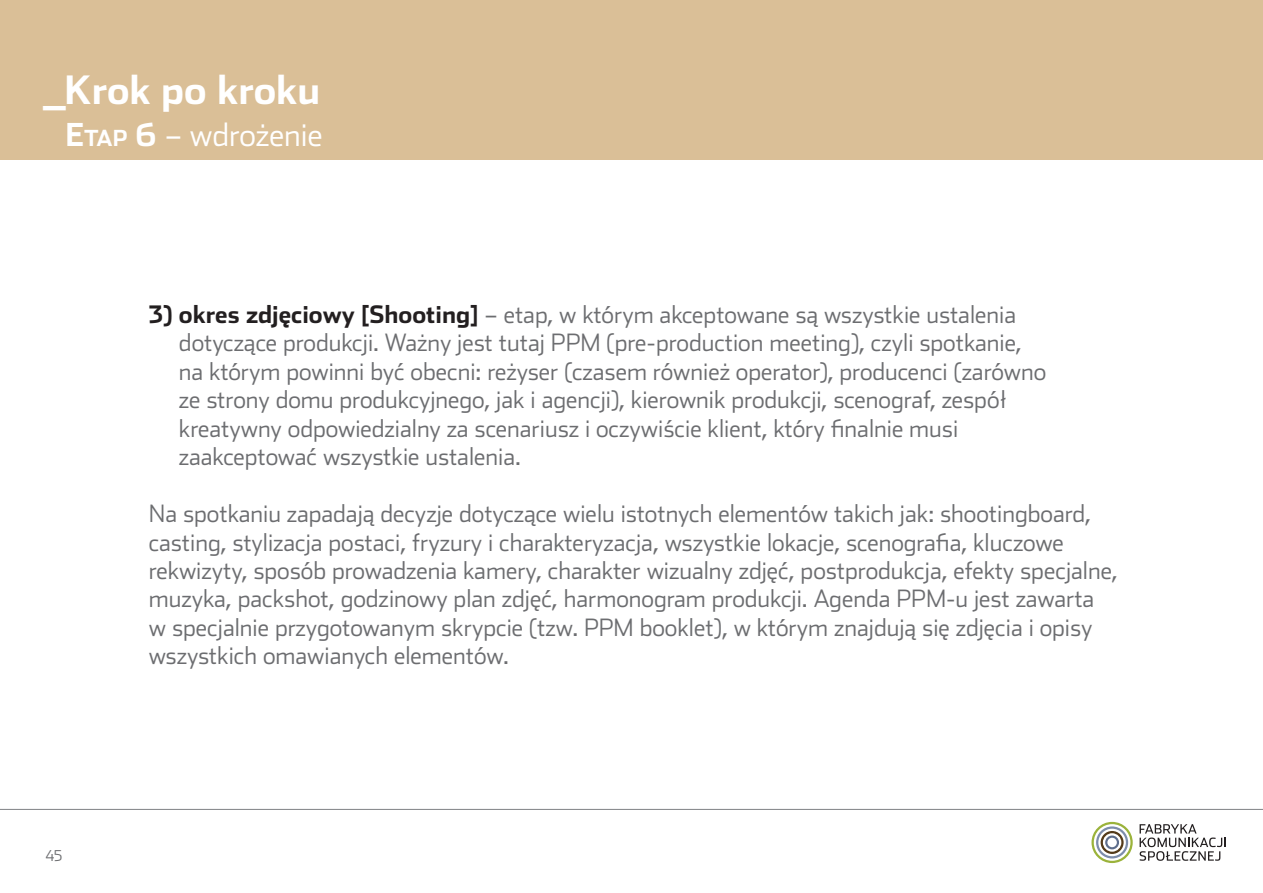
<style>
.page{position:relative;width:1263px;height:893px;background:#fff}
.page>*{position:absolute;margin:0;border:0;box-sizing:border-box;transform-origin:0 0}
.t1{font:700 39px "Stainless Pl";color:#fff}
.t2{font:300 31.5px "Stainless Pl";color:#fff}
.t3{font:300 24px/28.5px "Stainless Pl";color:#6c6d70}
.t4{font:300 15px "Stainless Pl";color:#6c6d70}
.s1{font-weight:700}
.s2{font-weight:700;font-size:22.05px}
.s3{font-weight:700;color:#231f20}
</style>
<div class="page">
<svg style="left:1139px;top:824px;width:87px;height:37px"></svg>
<svg style="left:1091px;top:822px;width:42px;height:41px"></svg>
<hr style="left:0;top:809px;width:1263px;height:1px;background:#808285">
<div style="left:0;top:0;width:1263px;height:159px;background:#dabf97"></div>
<h1 class="t1" style="left:45px;top:65px;width:277px">_Krok po kroku</h1>
<h2 class="t2" style="left:66px;top:116px;width:258px"><span class="s1">E</span><span class="s2">tap</span> <span class="s1">6</span> – wdrożenie</h2>
<p class="t4" style="left:46px;top:847px;width:18px">45</p>
<p class="t3" style="left:179px;top:299px;width:869px;text-indent:-30px"><span class="s3">3) okres zdjęciowy [Shooting]</span> – etap, w którym akceptowane są wszystkie ustalenia dotyczące produkcji. Ważny jest tutaj PPM (pre-production meeting), czyli spotkanie, na którym powinni być obecni: reżyser (czasem również operator), producenci (zarówno ze strony domu produkcyjnego, jak i agencji), kierownik produkcji, scenograf, zespół kreatywny odpowiedzialny za scenariusz i oczywiście klient, który finalnie musi zaakceptować wszystkie ustalenia.</p>
<p class="t3" style="left:149px;top:499px;width:970px">Na spotkaniu zapadają decyzje dotyczące wielu istotnych elementów takich jak: shootingboard, casting, stylizacja postaci, fryzury i charakteryzacja, wszystkie lokacje, scenografia, kluczowe rekwizyty, sposób prowadzenia kamery, charakter wizualny zdjęć, postprodukcja, efekty specjalne, muzyka, packshot, godzinowy plan zdjęć, harmonogram produkcji. Agenda PPM-u jest zawarta w specjalnie przygotowanym skrypcie (tzw. PPM booklet), w którym znajdują się zdjęcia i opisy wszystkich omawianych elementów.</p>
</div>
